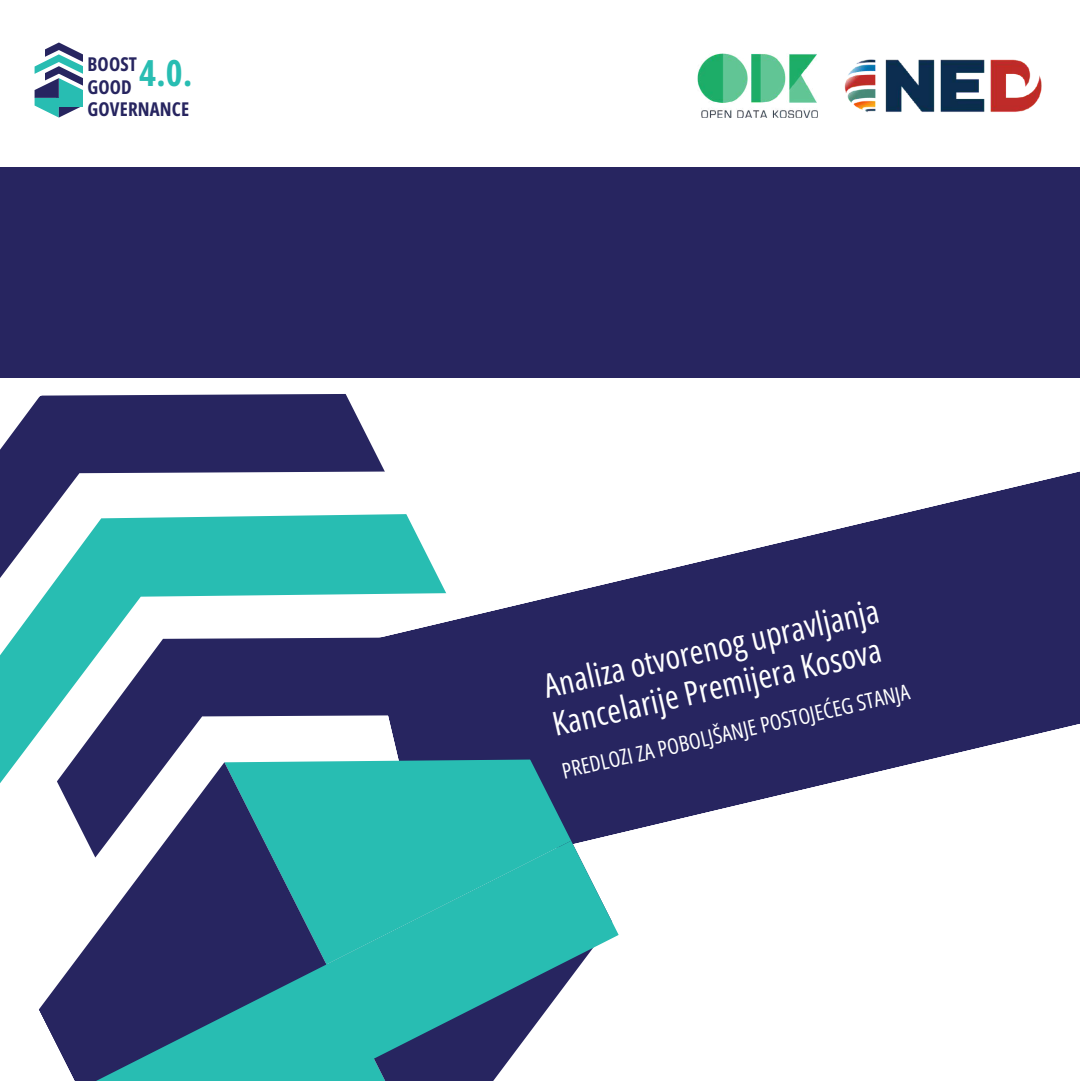
<style>
.page{position:relative;width:1080px;height:1081px;background:#fff}
.page>*{position:absolute;margin:0;border:0;box-sizing:border-box;transform-origin:0 0}
.t1{font:700 35.9px "Open Sans Condensed";color:#28bdb2}
.t2{font:33px "Open Sans Condensed";color:#fff}
.t3{font:21.5px "Open Sans Condensed";color:#fff}
.t4{font:700 19px/22.5px "Open Sans Condensed";letter-spacing:.01em;color:#272560}
</style>
<div class="page">
<div style="left:0;top:167px;width:1080px;height:210px;background:#272560"></div>
<svg style="left:511px;top:471px;width:569px;height:349px;fill:#272560"></svg>
<svg style="left:327px;top:1069px;width:175px;height:11px;background:#2c597d"></svg>
<svg style="left:326px;top:675px;width:349px;height:394px"></svg>
<svg style="left:450px;top:606px;width:61px;height:31px;fill:#272560"></svg>
<svg style="left:0;top:394px;width:450px;height:368px"></svg>
<svg style="left:224px;top:637px;width:350px;height:327px;background:#398697"></svg>
<svg style="left:0;top:762px;width:326px;height:318px"></svg>
<img style="left:844px;top:59px;width:198px;height:53px">
<img style="left:697px;top:53px;width:120px;height:65px">
<svg style="left:35px;top:42px;width:48px;height:75px"></svg>
<p class="t4" style="left:87px;top:53px;width:103px">BOOST<br>GOOD<br>GOVERNANCE</p>
<p class="t1" style="left:139px;top:48px;width:54px">4.0.</p>
<p class="t2" style="left:539px;top:663px;width:344px;rotate:-13deg">Analiza otvorenog upravljanja</p>
<p class="t2" style="left:548px;top:701px;width:337px;rotate:-13deg">Kancelarije Premijera Kosova</p>
<p class="t3" style="left:559px;top:756px;width:358px;rotate:-13deg">PREDLOZI ZA POBOLJŠANJE POSTOJEĆEG STANJA</p>
</div>
